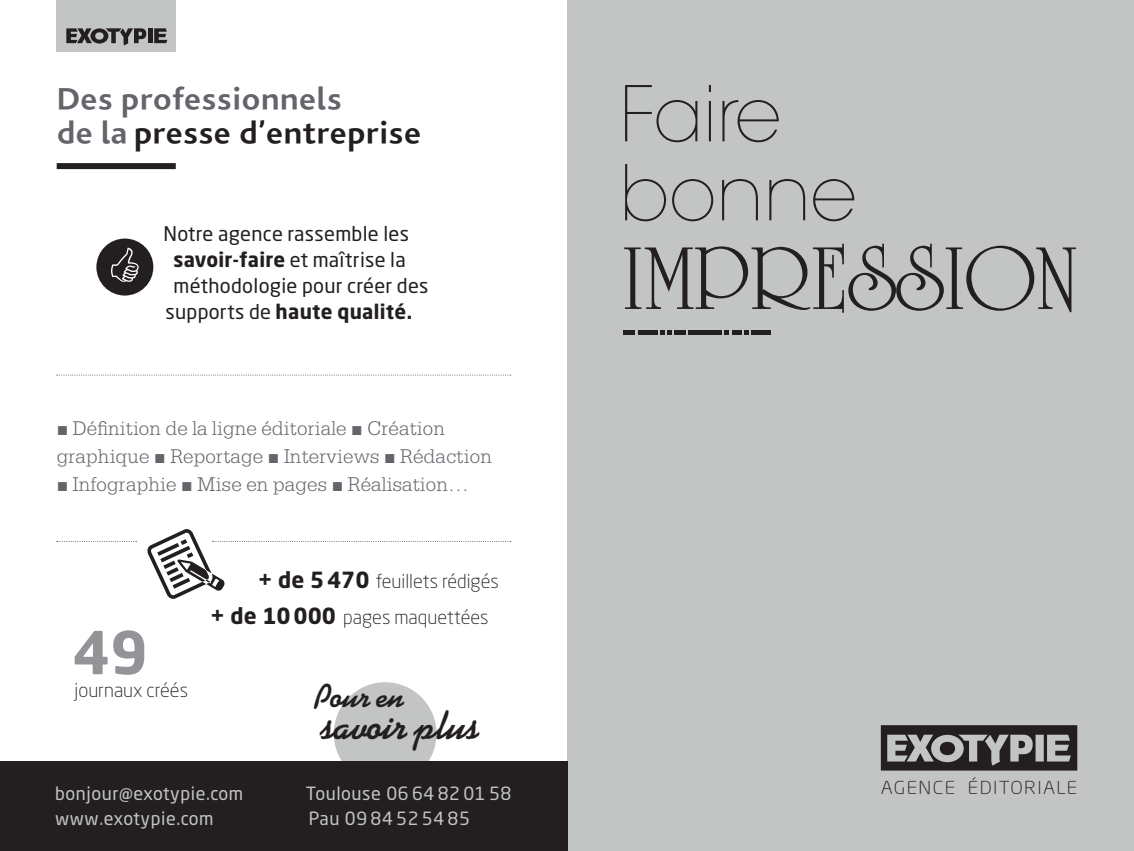
<style>
.page{position:relative;width:1134px;height:851px;background:#fff}
.page>*{position:absolute;margin:0;border:0;box-sizing:border-box;transform-origin:0 0}
.Carte_PRESTATION-Lig{font:95.6px "University Roman";color:#231f20}
.Carte_PRESTATION-Lig-2{font:200 76px "Avant Garde";color:#231f20}
.Carte_PRESTATION-Lig-3{font:700 58.4px "Neo Sans Pro";color:#959398}
.t1{font:700 40px "Kaufmann";letter-spacing:-.005em;color:#231f20}
.Carte_TITRE{font:800 34px/34px "Bliss";color:#63656b}
.t2{font:700 32.4px "Kaufmann";letter-spacing:-.005em;color:#231f20}
.Carte_PRESTATION-Lig-4{font:700 22px "Neo Sans Pro";color:#231f20}
.t3{font:300 21px/28px "Serifa";letter-spacing:.01em;color:#63656b}
.INTRO{font:20px "Neo Sans Pro";letter-spacing:.015em;color:#231f20}
.INTRO-2{font:700 20px "Neo Sans Pro";letter-spacing:.015em;color:#231f20}
.Carte_PRESTATION-Lig-5{font:300 19px "Neo Sans Pro";color:#231f20}
.COORDONNEES{font:18px "Neo Sans Pro";letter-spacing:.03em;color:#c3c5c4}
.Carte_PRESTATION-Lig-6{font:300 17.6px "Neo Sans Pro";letter-spacing:.07em;color:#231f20;scale:1.11 1}
.s1{color:#231f20}
.s2{font-weight:400}
.s3{font-family:"European Pi Three";font-weight:400}
</style>
<div class="page">
<div style="left:567px;top:0;width:567px;height:850px;background:#c3c5c4"></div>
<hr style="left:624px;top:330px;width:11px;height:4px;background:#231f20">
<hr style="left:751px;top:330px;width:20px;height:4px;background:#231f20">
<hr style="left:674px;top:330px;width:12px;height:4px;background:#231f20">
<hr style="left:689px;top:330px;width:33px;height:4px;background:#231f20">
<hr style="left:638px;top:330px;width:19px;height:4px;background:#231f20">
<svg style="left:660px;top:330px;width:12px;height:4px"></svg>
<svg style="left:725px;top:330px;width:24px;height:4px"></svg>
<svg style="left:881px;top:725px;width:196px;height:45px"></svg>
<div style="left:334px;top:682px;width:103px;height:102px;background:#c3c5c4;border-radius:50%"></div>
<svg style="left:57px;top:541px;width:80px;height:1px"></svg>
<div style="left:96px;top:238px;width:57px;height:57px;background:#231f20;border-radius:50%"></div>
<svg style="left:111px;top:247px;width:28px;height:35px"></svg>
<svg style="left:57px;top:374px;width:454px;height:1px"></svg>
<svg style="left:147px;top:529px;width:364px;height:70px"></svg>
<div style="left:57px;top:163px;width:119px;height:6px;background:#231f20"></div>
<div style="left:0;top:761px;width:567px;height:89px;background:#231f20"></div>
<div style="left:57px;top:0;width:119px;height:51px;background:#c3c5c4"></div>
<hr style="left:148px;top:28px;width:4px;height:15px;background:#231f20">
<svg style="left:154px;top:28px;width:13px;height:15px"></svg>
<svg style="left:66px;top:28px;width:80px;height:17px"></svg>
<p class="Carte_TITRE" style="left:57px;top:83px;width:366px">Des professionnels<br>de la <span class="s1">presse d’entreprise</span></p>
<p class="INTRO" style="left:163px;top:221px;width:247px">Notre agence rassemble les</p>
<p class="INTRO-2" style="left:173px;top:246px;width:234px">savoir-faire <span class="s2">et maîtrise la</span></p>
<p class="INTRO" style="left:173px;top:273px;width:257px">méthodologie pour créer des</p>
<p class="INTRO-2" style="left:165px;top:298px;width:248px"><span class="s2">supports de</span> haute qualité.</p>
<p class="t3" style="left:57px;top:414px;width:437px"><span class="s3">J</span> Définition de la ligne éditoriale <span class="s3">J</span> Création graphique <span class="s3">J</span> Reportage <span class="s3">J</span> Interviews <span class="s3">J</span> Rédaction<br><span class="s3">J</span> Infographie <span class="s3">J</span> Mise en pages <span class="s3">J</span> Réalisation…</p>
<p class="Carte_PRESTATION-Lig-4" style="left:258px;top:565px;width:113px">+ de 5470</p>
<p class="Carte_PRESTATION-Lig-5" style="left:375px;top:569px;width:125px">feuillets rédigés</p>
<p class="Carte_PRESTATION-Lig-3" style="left:72px;top:615px;width:77px">49</p>
<p class="Carte_PRESTATION-Lig-5" style="left:75px;top:679px;width:115px">journaux créés</p>
<p class="Carte_PRESTATION-Lig-4" style="left:211px;top:602px;width:127px">+ de 10000</p>
<p class="Carte_PRESTATION-Lig-5" style="left:343px;top:606px;width:147px">pages maquettées</p>
<p class="t2" style="left:315px;top:676px;width:91px">Pour en</p>
<p class="t1" style="left:321px;top:701px;width:160px">savoir plus</p>
<p class="COORDONNEES" style="left:55px;top:781px;width:189px">bonjour@exotypie.com</p>
<p class="COORDONNEES" style="left:306px;top:781px;width:207px">Toulouse 06 64 82 01 58</p>
<p class="COORDONNEES" style="left:55px;top:807px;width:160px">www.exotypie.com</p>
<p class="COORDONNEES" style="left:309px;top:807px;width:163px">Pau 09 84 52 54 85</p>
<p class="Carte_PRESTATION-Lig-2" style="left:619px;top:69px;width:163px">Faire</p>
<p class="Carte_PRESTATION-Lig-2" style="left:619px;top:148px;width:239px">bonne</p>
<p class="Carte_PRESTATION-Lig" style="left:622px;top:223px;width:457px">IMPRESSION</p>
<p class="Carte_PRESTATION-Lig-6" style="left:881px;top:777px;width:178px">AGENCE ÉDITORIALE</p>
</div>
